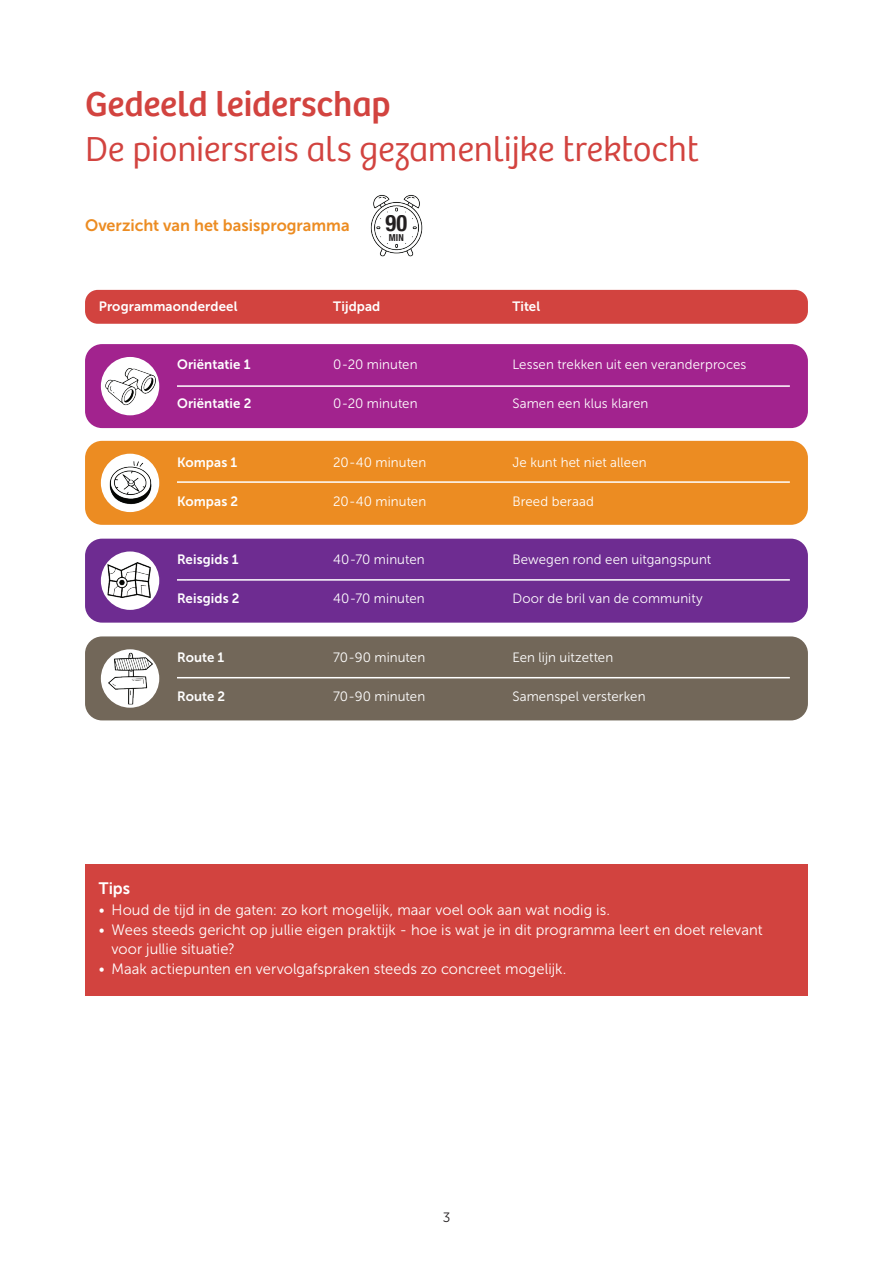
<style>
.page{position:relative;width:893px;height:1263px;background:#fff}
.page>*{position:absolute;margin:0;border:0;box-sizing:border-box;transform-origin:0 0}
.t1{font:300 36px "Bree";letter-spacing:-.01em;color:#d2433f}
.t2{font:36px "Bree";letter-spacing:-.005em;color:#d2433f}
.t3{font:700 condensed 22.8px "Helvetica Neue";color:#231f20}
.t4{font:16.5px "Museo Sans 700";color:#ec8c22}
.t5{font:16.5px "Museo Sans 700";color:#fff}
.t6{font:15px/19.5px "Museo Sans 300";letter-spacing:.005em;color:#fff}
.t7{font:13.5px "Museo Sans 300";letter-spacing:.01em;color:#fff}
.t8{font:13.5px "Museo Sans 700";letter-spacing:.01em;color:#fff}
.t9{font:13.5px "Museo Sans 300";color:#231f20}
.t10{font:700 condensed 9.6px "Helvetica Neue";color:#231f20}
</style>
<div class="page">
<div style="left:85px;top:290px;width:723px;height:34px;background:#d2433f;border-radius:13px"></div>
<div style="left:85px;top:344px;width:723px;height:84px;background:#a2238e;border-radius:17px"></div>
<div style="left:85px;top:441px;width:723px;height:84px;background:#ec8c22;border-radius:17px"></div>
<div style="left:85px;top:539px;width:723px;height:84px;background:#6e2c91;border-radius:17px"></div>
<div style="left:85px;top:636px;width:723px;height:84px;background:#726759;border-radius:17px"></div>
<img style="left:370px;top:195px;width:53px;height:62px">
<svg style="left:100px;top:356px;width:60px;height:60px"></svg>
<img style="left:104px;top:360px;width:52px;height:52px">
<div style="left:99px;top:355px;width:62px;height:62px;border:2px solid #a2238e;border-radius:50%"></div>
<svg style="left:100px;top:453px;width:60px;height:60px"></svg>
<img style="left:107px;top:460px;width:46px;height:46px">
<div style="left:99px;top:452px;width:62px;height:62px;border:2px solid #ec8c22;border-radius:50%"></div>
<svg style="left:100px;top:550px;width:60px;height:61px"></svg>
<img style="left:107px;top:558px;width:44px;height:43px">
<div style="left:99px;top:549px;width:62px;height:63px;border:2px solid #6e2c91;border-radius:50%"></div>
<svg style="left:100px;top:648px;width:60px;height:61px"></svg>
<img style="left:104px;top:652px;width:52px;height:52px">
<div style="left:99px;top:647px;width:62px;height:63px;border:2px solid #726759;border-radius:50%"></div>
<hr style="left:177px;top:385px;width:613px;height:2px;background:#fff">
<hr style="left:177px;top:481px;width:613px;height:2px;background:#fff">
<hr style="left:177px;top:579px;width:613px;height:2px;background:#fff">
<hr style="left:177px;top:677px;width:613px;height:1px;background:#fff">
<div style="left:85px;top:864px;width:723px;height:132px;background:#d2433f"></div>
<h1 class="t2" style="left:85px;top:77px;width:307px">Gedeeld leiderschap</h1>
<h1 class="t1" style="left:85px;top:123px;width:615px">De pioniersreis als gezamenlijke trektocht</h1>
<p class="t4" style="left:85px;top:216px;width:266px">Overzicht van het basisprogramma</p>
<h2 class="t3" style="left:385px;top:204px;width:23px">90</h2>
<p class="t10" style="left:389px;top:230px;width:17px">MIN</p>
<p class="t8" style="left:99px;top:298px;width:140px">Programmaonderdeel</p>
<p class="t8" style="left:333px;top:298px;width:49px">Tijdpad</p>
<p class="t8" style="left:512px;top:298px;width:29px">Titel</p>
<p class="t8" style="left:177px;top:357px;width:75px">Oriëntatie 1</p>
<p class="t8" style="left:177px;top:396px;width:76px">Oriëntatie 2</p>
<p class="t8" style="left:177px;top:454px;width:62px">Kompas 1</p>
<p class="t8" style="left:177px;top:493px;width:63px">Kompas 2</p>
<p class="t8" style="left:177px;top:552px;width:63px">Reisgids 1</p>
<p class="t8" style="left:177px;top:591px;width:64px">Reisgids 2</p>
<p class="t8" style="left:177px;top:649px;width:49px">Route 1</p>
<p class="t8" style="left:177px;top:688px;width:50px">Route 2</p>
<p class="t7" style="left:333px;top:357px;width:86px">0-20 minuten</p>
<p class="t7" style="left:333px;top:396px;width:86px">0-20 minuten</p>
<p class="t7" style="left:333px;top:455px;width:94px">20-40 minuten</p>
<p class="t7" style="left:333px;top:494px;width:94px">20-40 minuten</p>
<p class="t7" style="left:333px;top:552px;width:93px">40-70 minuten</p>
<p class="t7" style="left:333px;top:591px;width:93px">40-70 minuten</p>
<p class="t7" style="left:333px;top:650px;width:93px">70-90 minuten</p>
<p class="t7" style="left:333px;top:689px;width:93px">70-90 minuten</p>
<p class="t7" style="left:512px;top:357px;width:236px">Lessen trekken uit een veranderproces</p>
<p class="t7" style="left:512px;top:396px;width:137px">Samen een klus klaren</p>
<p class="t7" style="left:512px;top:455px;width:136px">Je kunt het niet alleen</p>
<p class="t7" style="left:512px;top:494px;width:83px">Breed beraad</p>
<p class="t7" style="left:512px;top:552px;width:200px">Bewegen rond een uitgangspunt</p>
<p class="t7" style="left:512px;top:591px;width:192px">Door de bril van de community</p>
<p class="t7" style="left:512px;top:650px;width:102px">Een lijn uitzetten</p>
<p class="t7" style="left:512px;top:689px;width:135px">Samenspel versterken</p>
<p class="t5" style="left:99px;top:879px;width:33px">Tips</p>
<p class="t6" style="left:99px;top:900px;width:513px">• Houd de tijd in de gaten: zo kort mogelijk, maar voel ook aan wat nodig is.</p>
<p class="t6" style="left:112px;top:920px;width:653px;text-indent:-13px">• Wees steeds gericht op jullie eigen praktijk - hoe is wat je in dit programma leert en doet relevant voor jullie situatie?</p>
<p class="t6" style="left:99px;top:959px;width:469px">• Maak actiepunten en vervolgafspraken steeds zo concreet mogelijk.</p>
<p class="t9" style="left:443px;top:1210px;width:9px">3</p>
</div>
